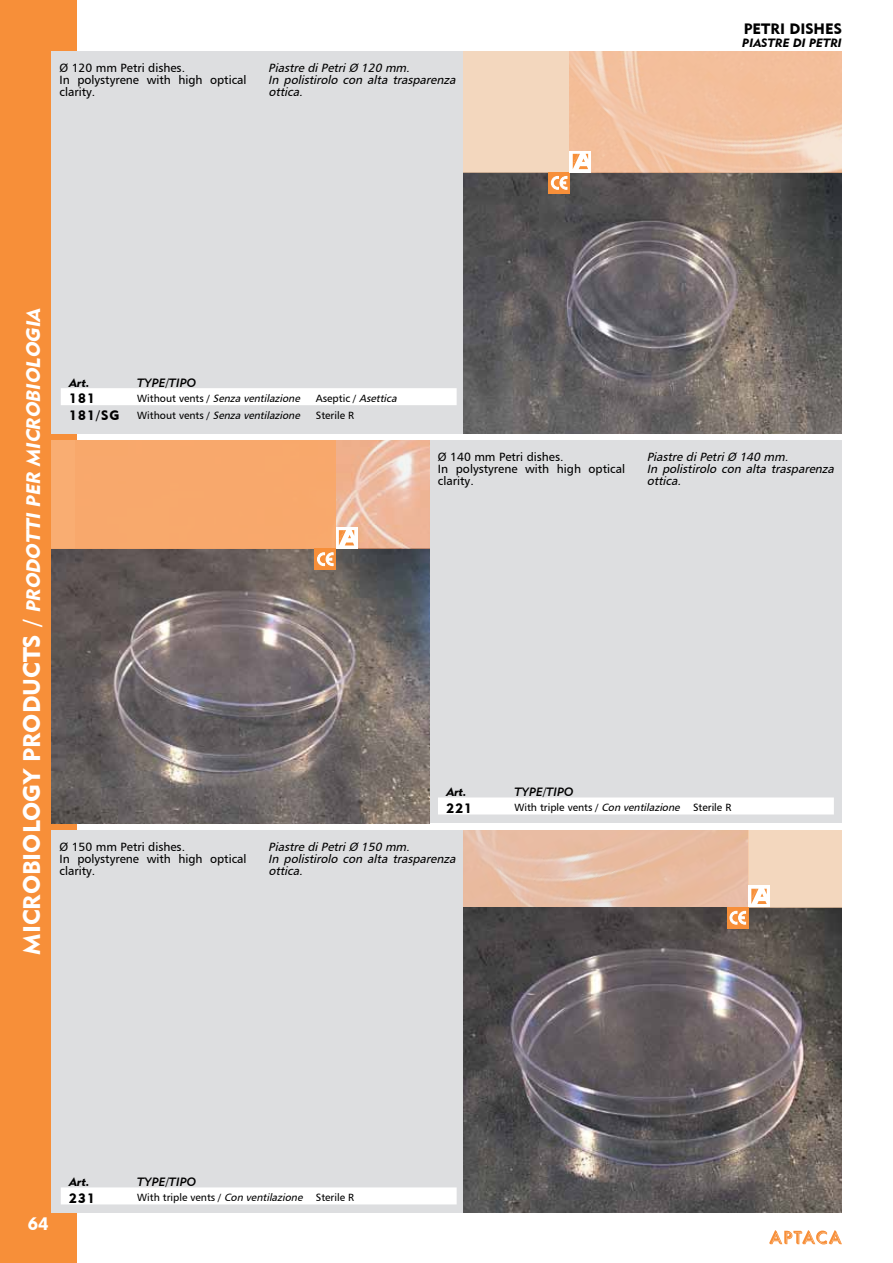
<style>
.page{position:relative;width:893px;height:1263px;background:#fff}
.page>*{position:absolute;margin:0;border:0;box-sizing:border-box;transform-origin:0 0}
.t1{font:italic 19.5px "Geometric 415 BT Black A";color:#fff}
.t2{font:18px "Geometric 415 BT Black A";color:#fff}
.t3{font:15px "Geometric 415 BT Black A";color:#000}
.t4{font:13.5px "Geometric 415 BT Black A";letter-spacing:.08em;color:#000}
.t5{font:italic 12px/12px "Humanist 777 BT Roman B";color:#000}
.t6{font:12px/12px "Humanist 777 BT Roman B";color:#000}
.t7{font:12px "Geometric 415 BT Medium Italic A";color:#000}
.t8{font:12px "Geometric 415 BT Black Italic A";color:#000}
.t9{font:10.5px "Humanist 777 BT Roman B";color:#000}
.t10{font:italic 10.5px "Humanist 777 BT Roman B";color:#000}
.s1{font-style:normal;font-size:24px}
.s2{font-style:normal}
.s3{font-style:italic}
</style>
<div class="page">
<div style="left:0;top:0;width:76px;height:1263px;background:#f78f39"></div>
<div style="left:51px;top:830px;width:791px;height:383px;background:#dddee0"></div>
<svg style="left:769px;top:1230px;width:73px;height:14px"></svg>
<div style="left:51px;top:51px;width:791px;height:383px;background:#dddee0"></div>
<div style="left:51px;top:440px;width:791px;height:383px;background:#dddee0"></div>
<img style="left:463px;top:172px;width:379px;height:262px">
<div style="left:463px;top:51px;width:379px;height:121px;background:#f3d7be"></div>
<img style="left:463px;top:924px;width:379px;height:289px">
<img style="left:51px;top:566px;width:378px;height:257px">
<div style="left:438px;top:797px;width:396px;height:17px;background:#fff"></div>
<div style="left:61px;top:388px;width:396px;height:17px;background:#fff"></div>
<div style="left:61px;top:1187px;width:396px;height:17px;background:#fff"></div>
<div style="left:549px;top:172px;width:21px;height:21px;background:#f78f39"></div>
<svg style="left:551px;top:52px;width:291px;height:138px"></svg>
<div style="left:315px;top:549px;width:21px;height:21px;background:#f78f39"></div>
<svg style="left:51px;top:440px;width:378px;height:126px"></svg>
<svg style="left:727px;top:924px;width:21px;height:4px"></svg>
<svg style="left:463px;top:830px;width:379px;height:94px"></svg>
<p class="t6" style="left:60px;top:62px;width:189px">Ø 120 mm Petri dishes.<br>In polystyrene with high optical clarity.</p>
<p class="t5" style="left:268px;top:62px;width:192px">Piastre diPetriØ 120 mm.<br>In polistirolo con alta trasparenza ottica.</p>
<p class="t3" style="left:744px;top:19px;width:100px">PETRI DISHES</p>
<p class="t8" style="left:742px;top:35px;width:101px">PIASTRE DI PETRI</p>
<h1 class="t1" style="left:21px;top:955px;width:652px;rotate:-90deg"><span class="s1">M I C RO B I O L O GY P RO D U CT S /</span> PRODOTTI PER MICROBIOLOGIA</h1>
<p class="t8" style="left:69px;top:375px;width:22px">Art.</p>
<p class="t7" style="left:137px;top:375px;width:60px">TYPE/TIPO</p>
<p class="t4" style="left:69px;top:390px;width:27px">181</p>
<p class="t10" style="left:137px;top:392px;width:167px"><span class="s2">W i t h o u t v e n t s /</span> Senza ventilazione</p>
<p class="t9" style="left:316px;top:392px;width:85px">A s e p t i c / <span class="s3">Asettica</span></p>
<p class="t4" style="left:69px;top:407px;width:52px">181/SG</p>
<p class="t10" style="left:137px;top:409px;width:167px"><span class="s2">W i t h o u t v e n t s /</span> Senza ventilazione</p>
<p class="t9" style="left:316px;top:409px;width:40px">Sterile R</p>
<p class="t6" style="left:438px;top:451px;width:189px">Ø 140 mm Petri dishes.<br>In polystyrene with high optical clarity.</p>
<p class="t5" style="left:647px;top:451px;width:192px">Piastre diPetriØ 140 mm.<br>In polistirolo con alta trasparenza ottica.</p>
<p class="t8" style="left:446px;top:784px;width:22px">Art.</p>
<p class="t7" style="left:514px;top:784px;width:60px">TYPE/TIPO</p>
<p class="t4" style="left:446px;top:800px;width:27px">221</p>
<p class="t9" style="left:514px;top:801px;width:218px">With triple vents / <span class="s3">Con ventilazione</span> Sterile R</p>
<p class="t6" style="left:60px;top:841px;width:189px">Ø 150 mm Petri dishes.<br>In polystyrene with high optical clarity.</p>
<p class="t5" style="left:268px;top:841px;width:192px">Piastre diPetriØ 150 mm.<br>In polistirolo con alta trasparenza ottica.</p>
<h2 class="t2" style="left:28px;top:1213px;width:22px">64</h2>
<p class="t8" style="left:69px;top:1174px;width:22px">Art.</p>
<p class="t7" style="left:137px;top:1174px;width:60px">TYPE/TIPO</p>
<p class="t4" style="left:69px;top:1190px;width:27px">231</p>
<p class="t9" style="left:137px;top:1191px;width:218px">With triple vents / <span class="s3">Con ventilazione</span> Sterile R</p>
</div>
